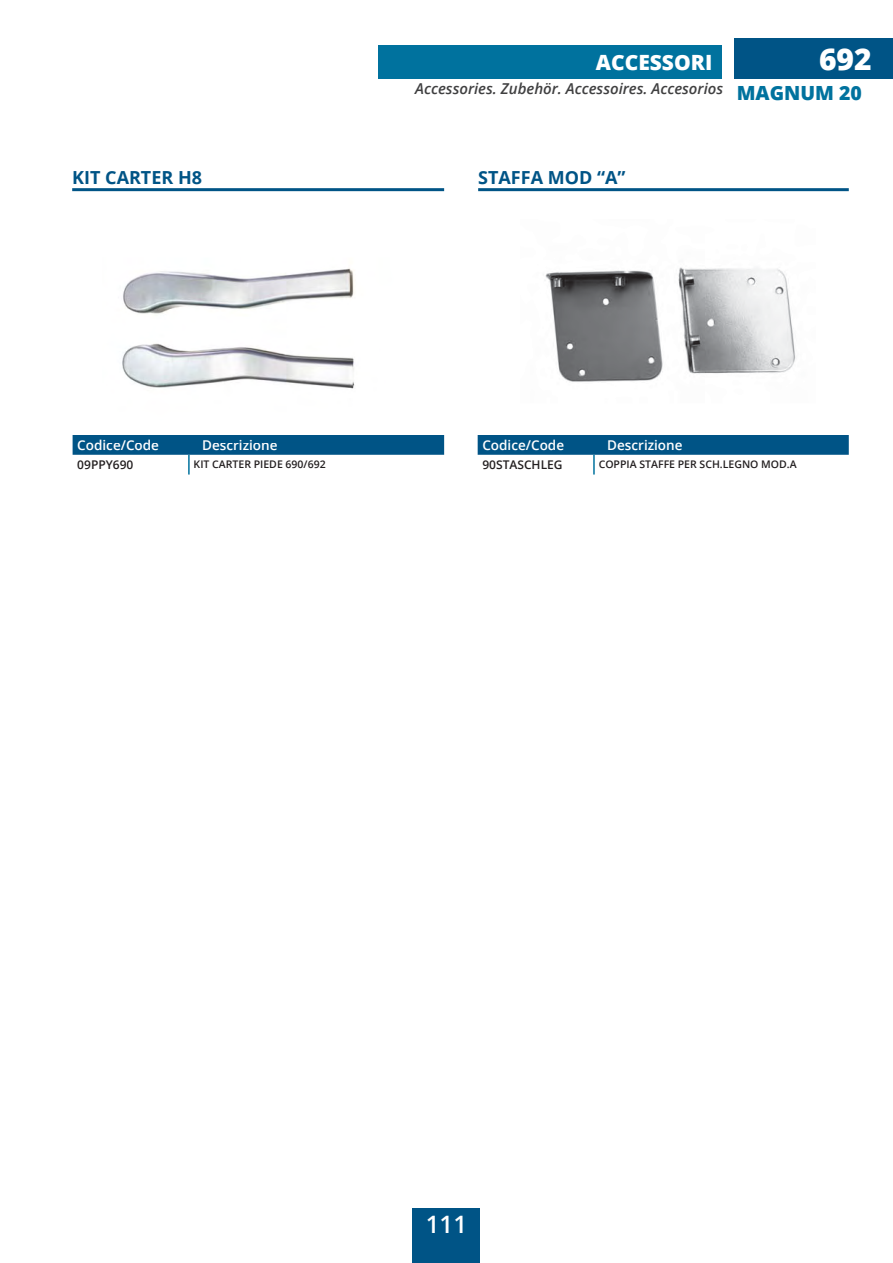
<style>
.page{position:relative;width:893px;height:1263px;background:#fff}
.page>*{position:absolute;margin:0;border:0;box-sizing:border-box;transform-origin:0 0}
.t1{font:800 30px "Open Sans";color:#fff}
.t2{font:600 24px "Open Sans";color:#fff}
.t3{font:800 21px "Open Sans";color:#fff}
.t4{font:800 19.5px "Open Sans";color:#00729e}
.t5{font:700 18px "Open Sans";color:#005486}
.t6{font:italic 600 15px "Open Sans";color:#404041}
.t7{font:600 13.5px "Open Sans";color:#fff}
.t8{font:600 12px "Open Sans";color:#231f20}
.t9{font:600 10.5px "Open Sans";color:#231f20}
</style>
<div class="page">
<div style="left:413px;top:1209px;width:67px;height:54px;background:#005486"></div>
<div style="left:734px;top:38px;width:159px;height:41px;background:#005486"></div>
<div style="left:378px;top:45px;width:344px;height:34px;background:#00729e"></div>
<hr style="left:478px;top:188px;width:371px;height:3px;background:#005486">
<hr style="left:72px;top:188px;width:372px;height:3px;background:#005486">
<div style="left:478px;top:435px;width:371px;height:20px;background:#005486"></div>
<hr style="left:593px;top:455px;width:2px;height:20px;background:#00729e">
<svg style="left:73px;top:435px;width:371px;height:20px;background:#035687"></svg>
<hr style="left:188px;top:455px;width:2px;height:20px;background:#00729e">
<img style="left:545px;top:267px;width:251px;height:115px">
<img style="left:122px;top:268px;width:233px;height:121px">
<div style="left:102px;top:435px;width:316px;height:7px;background:#005486"></div>
<img style="left:102px;top:440px;width:56px;height:2px">
<img style="left:203px;top:440px;width:74px;height:2px">
<h3 class="t3" style="left:596px;top:48px;width:118px">ACCESSORI</h3>
<h3 class="t6" style="left:415px;top:78px;width:309px">Accessories. Zubehör. Accessoires. Accesorios</h3>
<h1 class="t1" style="left:819px;top:38px;width:54px">692</h1>
<h3 class="t4" style="left:737px;top:79px;width:127px">MAGNUM 20</h3>
<h3 class="t5" style="left:72px;top:165px;width:131px">KIT CARTER H8</h3>
<h3 class="t5" style="left:478px;top:165px;width:149px">STAFFA MOD “A”</h3>
<p class="t7" style="left:77px;top:436px;width:83px">Codce o e</p>
<p class="t7" style="left:202px;top:436px;width:77px">Descr z one</p>
<p class="t8" style="left:77px;top:456px;width:58px">09PPY690</p>
<p class="t9" style="left:194px;top:456px;width:134px">KIT CARTER PIEDE 690/692</p>
<p class="t7" style="left:103px;top:436px;width:50px">i /Cd</p>
<p class="t7" style="left:239px;top:436px;width:15px">i i</p>
<p class="t7" style="left:482px;top:436px;width:83px">Codice/Code</p>
<p class="t7" style="left:607px;top:436px;width:77px">Descrizione</p>
<p class="t8" style="left:482px;top:456px;width:82px">90STASCHLEG</p>
<p class="t9" style="left:599px;top:456px;width:199px">COPPIA STAFFE PER SCH.LEGNO MOD.A</p>
<h2 class="t2" style="left:426px;top:1207px;width:43px">111</h2>
</div>
